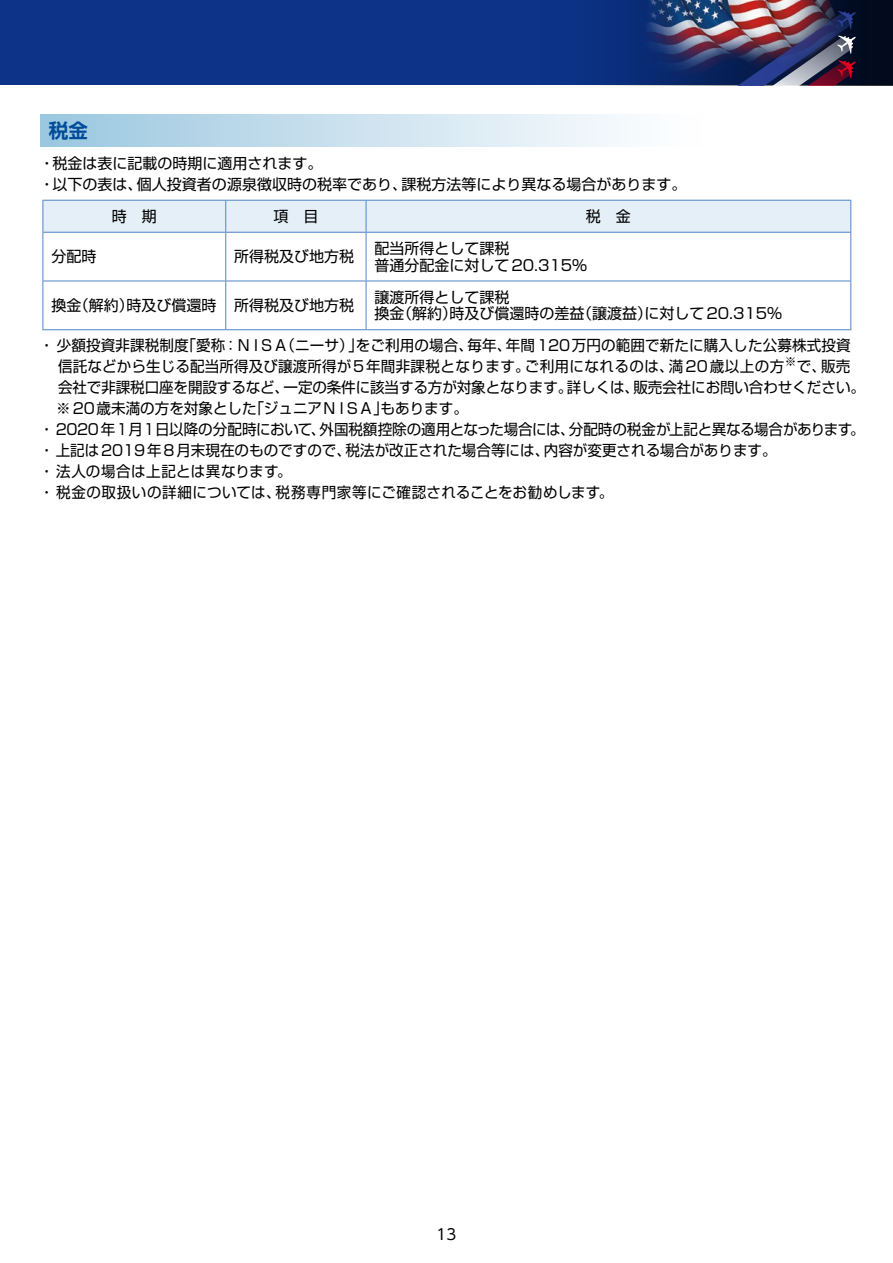
<style>
.page{position:relative;width:893px;height:1263px;background:#fff}
.page>*{position:absolute;margin:0;border:0;box-sizing:border-box;transform-origin:0 0}
.t1{font:700 19.5px "UD Shin Go Pro De";color:#004b9a}
.t2{font:15px/16.8px "Shin Go Pro";color:#000}
.t3{font:15px "Shin Go Pro";letter-spacing:.03em;color:#000}
.t4{font:15px "Shin Go Pro";letter-spacing:-.02em;color:#000}
.t5{font:15px "Shin Go Pro";letter-spacing:.025em;color:#000}
.t6{font:15px "UD Shin Go Pro";color:#000}
</style>
<div class="page">
<div style="left:0;top:0;width:893px;height:85px;background:#0c3388"></div>
<svg style="left:616px;top:0;width:277px;height:85px;background:#020d25"></svg>
<img style="left:635px;top:0;width:232px;height:85px">
<img style="left:616px;top:11px;width:240px;height:74px">
<div style="left:40px;top:115px;width:664px;height:31px;background:linear-gradient(to right,#9bc7df,#fff)"></div>
<div style="left:43px;top:200px;width:183px;height:32px;background:#e4eff7"></div>
<div style="left:226px;top:200px;width:140px;height:32px;background:#e4eff7"></div>
<div style="left:366px;top:200px;width:485px;height:32px;background:#e4eff7"></div>
<hr style="left:43px;top:200px;width:183px;height:1px;background:#5185c5">
<hr style="left:43px;top:201px;width:1px;height:31px;background:#5185c5">
<hr style="left:226px;top:200px;width:140px;height:1px;background:#5185c5">
<hr style="left:225px;top:201px;width:1px;height:31px;background:#5185c5">
<hr style="left:366px;top:200px;width:485px;height:1px;background:#5185c5">
<hr style="left:366px;top:201px;width:1px;height:31px;background:#5185c5">
<hr style="left:850px;top:201px;width:1px;height:31px;background:#5185c5">
<hr style="left:43px;top:232px;width:183px;height:1px;background:#5185c5">
<hr style="left:43px;top:233px;width:1px;height:48px;background:#5185c5">
<hr style="left:226px;top:232px;width:140px;height:1px;background:#5185c5">
<hr style="left:225px;top:233px;width:1px;height:48px;background:#5185c5">
<hr style="left:366px;top:232px;width:485px;height:1px;background:#5185c5">
<hr style="left:366px;top:233px;width:1px;height:48px;background:#5185c5">
<hr style="left:850px;top:233px;width:1px;height:48px;background:#5185c5">
<hr style="left:43px;top:281px;width:183px;height:1px;background:#5185c5">
<hr style="left:43px;top:281px;width:1px;height:48px;background:#5185c5">
<hr style="left:226px;top:281px;width:140px;height:1px;background:#5185c5">
<hr style="left:225px;top:281px;width:1px;height:48px;background:#5185c5">
<hr style="left:366px;top:281px;width:485px;height:1px;background:#5185c5">
<hr style="left:366px;top:281px;width:1px;height:48px;background:#5185c5">
<hr style="left:850px;top:281px;width:1px;height:48px;background:#5185c5">
<hr style="left:43px;top:329px;width:183px;height:1px;background:#5185c5">
<hr style="left:226px;top:329px;width:140px;height:1px;background:#5185c5">
<hr style="left:366px;top:329px;width:485px;height:1px;background:#5185c5">
<h1 class="t1" style="left:49px;top:114px;width:40px">税金</h1>
<p class="t2" style="left:39px;top:151px;width:648px;line-height:21px">・税金は表に記載の時期に適用されます。<br>・以下の表は、個人投資者の源泉徴収時の税率であり、課税方法等により異なる場合があります。</p>
<p class="t2" style="left:112px;top:206px;width:46px">時　期</p>
<p class="t2" style="left:273px;top:206px;width:46px">項　目</p>
<p class="t2" style="left:586px;top:206px;width:46px">税　金</p>
<p class="t2" style="left:51px;top:246px;width:46px">分配時</p>
<p class="t2" style="left:234px;top:246px;width:121px">所得税及び地方税</p>
<p class="t2" style="left:375px;top:238px;width:214px">配当所得として課税<br>普通分配金に対して20.315％</p>
<p class="t2" style="left:51px;top:295px;width:304px">換金（解約）時及び償還時 所得税及び地方税</p>
<p class="t2" style="left:375px;top:287px;width:409px">譲渡所得として課税<br>換金（解約）時及び償還時の差益（譲渡益）に対して20.315％</p>
<p class="t2" style="left:40px;top:335px;width:812px">・少額投資非課税制度「愛称：ＮＩＳＡ（ニーサ）」をご利用の場合、毎年、年間120万円の範囲で新たに購入した公募株式投資</p>
<p class="t3" style="left:58px;top:354px;width:794px">信託などから生じる配当所得及び譲渡所得が5年間非課税となります。ご利用になれるのは、満20歳以上の方<sup>※</sup>で、販売</p>
<p class="t2" style="left:58px;top:377px;width:808px">会社で非課税口座を開設するなど、一定の条件に該当する方が対象となります。詳しくは、販売会社にお問い合わせください。</p>
<p class="t2" style="left:43px;top:398px;width:426px">　※20歳未満の方を対象とした「ジュニアＮＩＳＡ」もあります。</p>
<p class="t4" style="left:40px;top:417px;width:826px">・ 2020年₁月₁日以降の分配時において、外国税額控除の適用となった場合には、分配時の税金が上記と異なる場合があります。</p>
<p class="t2" style="left:40px;top:440px;width:739px">・ 上記は2019年8月末現在のものですので、税法が改正された場合等には、内容が変更される場合があります。</p>
<p class="t3" style="left:40px;top:459px;width:254px">・ 法人の場合は上記とは異なります。</p>
<p class="t5" style="left:40px;top:480px;width:575px">・ 税金の取扱いの詳細については、税務専門家等にご確認されることをお勧めします。</p>
<p class="t6" style="left:437px;top:1222px;width:21px">13</p>
</div>
